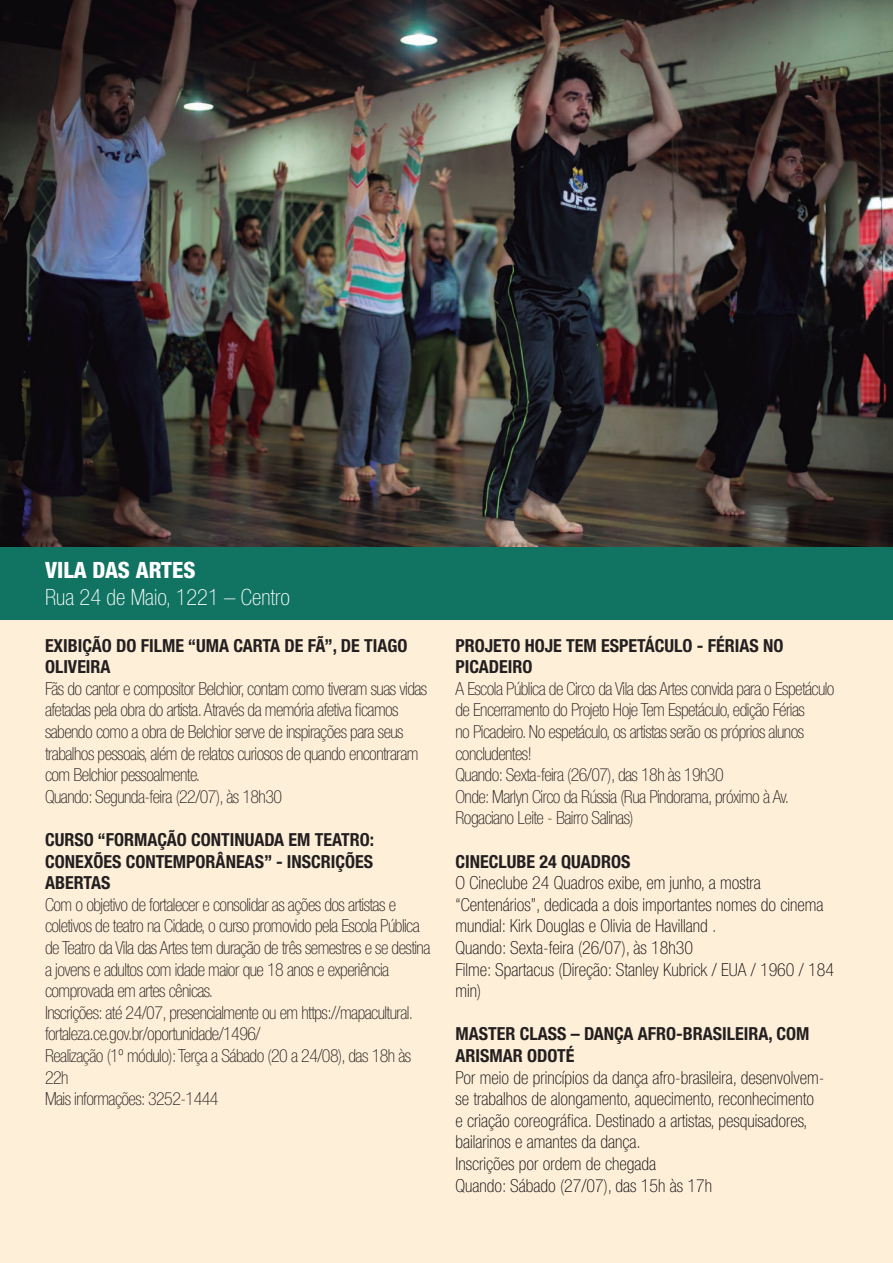
<style>
.page{position:relative;width:893px;height:1263px;background:#fff}
.page>*{position:absolute;margin:0;border:0;box-sizing:border-box;transform-origin:0 0}
.t1{font:100 condensed 22.5px "Helvetica Neue LT Pro";color:#fff}
.t2{font:800 condensed 22.5px "Helvetica Neue LT Pro";color:#fff}
.t3{font:100 condensed 18px/21.6px "Helvetica Neue LT Pro";letter-spacing:-.03em;color:#231f20}
.t4{font:100 condensed 18px/21.6px "Helvetica Neue LT Pro";color:#0b090c}
.t5{font:700 condensed 18px/21.6px "Helvetica Neue LT Pro";color:#231f20}
</style>
<div class="page">
<div style="left:0;top:619px;width:893px;height:644px;background:#feefd8"></div>
<img style="left:0;top:0;width:893px;height:547px">
<div style="left:0;top:547px;width:893px;height:72px;background:#117362"></div>
<p class="t2" style="left:45px;top:556px;width:152px">VILA DAS ARTES</p>
<p class="t1" style="left:45px;top:584px;width:247px">Rua 24 de Maio, 1221 – Centro</p>
<p class="t5" style="left:45px;top:634px;width:364px">EXIBIÇÃO DO FILME “UMA CARTA DE FÃ”, DE TIAGO<br>OLIVEIRA</p>
<p class="t3" style="left:45px;top:678px;width:384px">Fãs do cantor e compositor Belchior, contam como tiveram suas vidas afetadas pela obra do artista. Através da memória afetiva ficamos sabendo como a obra de Belchior serve de inspirações para seus trabalhos pessoais, além de relatos curiosos de quando encontraram com Belchior pessoalmente.</p>
<p class="t3" style="left:45px;top:786px;width:239px">Quando: Segunda-feira (22/07), às 18h30</p>
<p class="t5" style="left:45px;top:828px;width:331px;text-align:justify">CURSO “FORMAÇÃO CONTINUADA EM TEATRO:<br>CONEXÕES CONTEMPORÂNEAS” - INSCRIÇÕES ABERTAS</p>
<p class="t3" style="left:45px;top:894px;width:387px">Com o objetivo de fortalecer e consolidar as ações dos artistas e coletivos de teatro na Cidade, o curso promovido pela Escola Pública de Teatro da Vila das Artes tem duração de três semestres e se destina a jovens e adultos com idade maior que 18 anos e experiência comprovada em artes cênicas.</p>
<p class="t3" style="left:45px;top:1002px;width:370px">Inscrições: até 24/07, presencialmente ou em https://mapacultural. fortaleza.ce.gov.br/oportunidade/1496/</p>
<p class="t3" style="left:45px;top:1045px;width:368px">Realização (1º módulo): Terça a Sábado (20 a 24/08), das 18h às<br>22h</p>
<p class="t3" style="left:45px;top:1089px;width:175px">Mais informações: 3252-1444</p>
<p class="t5" style="left:455px;top:634px;width:329px">PROJETO HOJE TEM ESPETÁCULO - FÉRIAS NO<br>PICADEIRO</p>
<p class="t3" style="left:455px;top:678px;width:381px">A Escola Pública de Circo da Vila das Artes convida para o Espetáculo de Encerramento do Projeto Hoje Tem Espetáculo, edição Férias<br>no Picadeiro. No espetáculo, os artistas serão os próprios alunos concludentes!</p>
<p class="t3" style="left:455px;top:765px;width:270px">Quando: Sexta-feira (26/07), das 18h às 19h30</p>
<p class="t3" style="left:455px;top:786px;width:335px">Onde: Marlyn Circo da Rússia (Rua Pindorama, próximo à Av.<br>Rogaciano Leite - Bairro Salinas)</p>
<p class="t5" style="left:455px;top:850px;width:176px">CINECLUBE 24 QUADROS</p>
<p class="t4" style="left:455px;top:873px;width:369px">O Cineclube 24 Quadros exibe, em junho, a mostra “Centenários”, dedicada a dois importantes nomes do cinema mundial: Kirk Douglas e Olivia de Havilland .</p>
<p class="t4" style="left:455px;top:937px;width:239px">Quando: Sexta-feira (26/07), às 18h30</p>
<p class="t4" style="left:455px;top:959px;width:380px">Filme: Spartacus (Direção: Stanley Kubrick / EUA / 1960 / 184 min)</p>
<p class="t5" style="left:455px;top:1023px;width:356px">MASTER CLASS – DANÇA AFRO-BRASILEIRA, COM<br>ARISMAR ODOTÉ</p>
<p class="t4" style="left:455px;top:1067px;width:370px">Por meio de princípios da dança afro-brasileira, desenvolvem&shy;se trabalhos de alongamento, aquecimento, reconhecimento e criação coreográfica. Destinado a artistas, pesquisadores, bailarinos e amantes da dança.</p>
<p class="t4" style="left:455px;top:1153px;width:202px">Inscrições por ordem de chegada</p>
<p class="t4" style="left:455px;top:1175px;width:258px">Quando: Sábado (27/07), das 15h às 17h</p>
</div>
